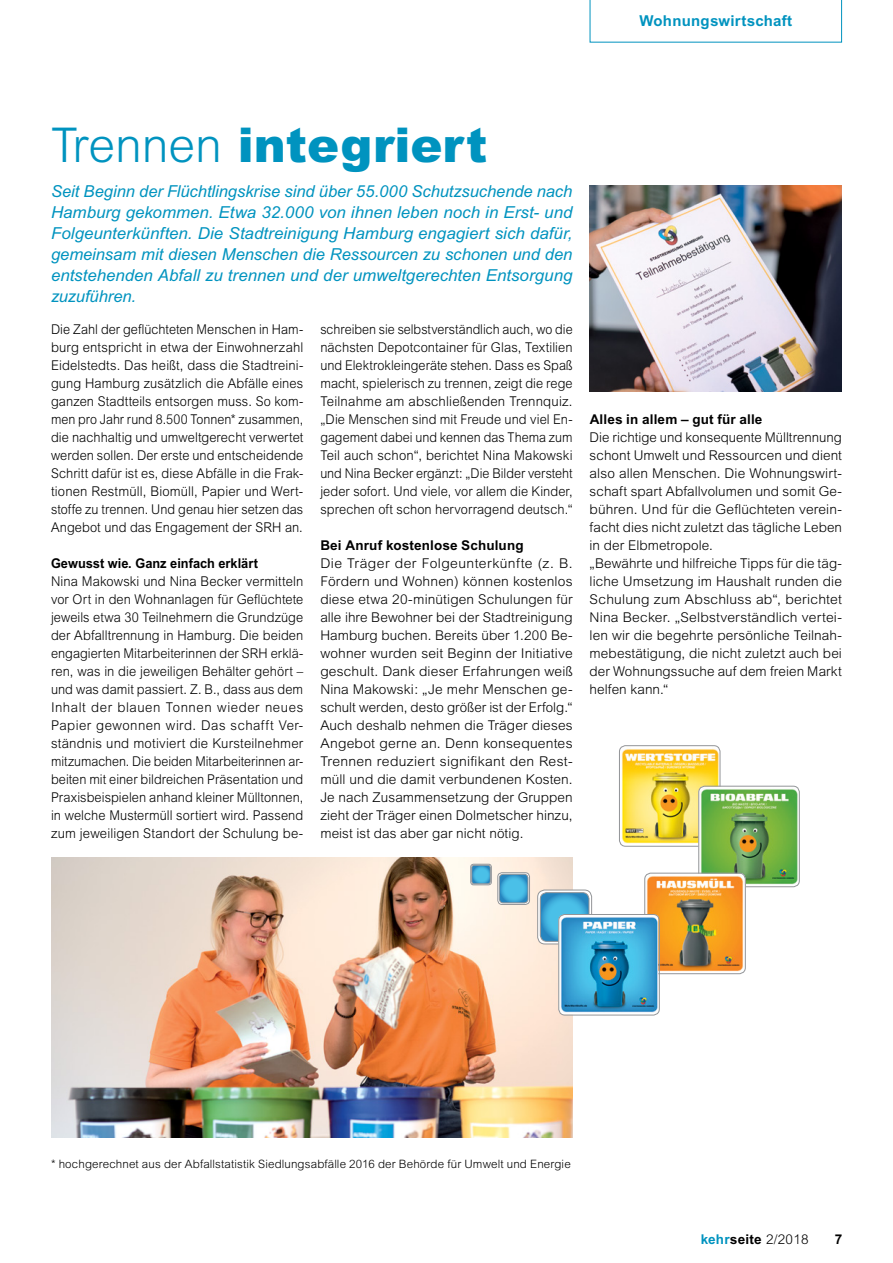
<style>
.page{position:relative;width:893px;height:1263px;background:#fff}
.page>*{position:absolute;margin:0;border:0;box-sizing:border-box;transform-origin:0 0}
.t1{font:900 48px "Arial";color:#0093bf}
.t2{font:italic 16.5px/21px "Arial";color:#0093bf;text-align:justify}
.t3{font:700 15px "Arial";letter-spacing:.02em;color:#0093bf}
.t4{font:300 13.5px/18px "Arial";letter-spacing:.005em;color:#000;text-align:justify}
.t5{font:300 13.5px/18px "Arial";letter-spacing:.005em;color:#000;text-align:justify;scale:.96 1}
.t6{font:300 13.5px/18px "Arial";letter-spacing:.005em;color:#000;text-align:justify;scale:.94 1}
.t7{font:300 13.5px/18px "Arial";letter-spacing:.005em;color:#000;text-align:justify;scale:.93 1}
.t8{font:700 13.5px "Arial";letter-spacing:.01em;color:#000}
.t9{font:700 13.5px "Arial";letter-spacing:.01em;color:#000;scale:.95 1}
.t10{font:300 11.55px "Arial";letter-spacing:.01em;color:#000}
.s1{font-weight:300}
.s2{font-weight:700;color:#0093bf}
.s3{font-weight:700}
</style>
<div class="page">
<img style="left:51px;top:858px;width:522px;height:279px">
<svg style="left:538px;top:890px;width:54px;height:54px"></svg>
<div style="left:537px;top:890px;width:55px;height:54px;border:1px solid #939598;border-radius:7px"></div>
<svg style="left:540px;top:893px;width:49px;height:48px"></svg>
<div style="left:540px;top:892px;width:49px;height:49px;border:1px solid #939598;border-radius:7px"></div>
<img style="left:590px;top:185px;width:252px;height:207px">
<img style="left:619px;top:746px;width:100px;height:100px">
<div style="left:619px;top:745px;width:101px;height:101px;border:1px solid #939598;border-radius:6px"></div>
<img style="left:698px;top:786px;width:100px;height:99px">
<div style="left:698px;top:786px;width:102px;height:101px;border:1px solid #939598;border-radius:6px"></div>
<img style="left:644px;top:873px;width:102px;height:99px">
<div style="left:644px;top:873px;width:102px;height:101px;border:1px solid #939598;border-radius:6px"></div>
<img style="left:558px;top:915px;width:100px;height:100px">
<div style="left:558px;top:914px;width:102px;height:101px;border:1px solid #939598;border-radius:6px"></div>
<div style="left:498px;top:872px;width:32px;height:33px;border:1px solid #939598;border-radius:4px"></div>
<svg style="left:499px;top:874px;width:29px;height:29px"></svg>
<div style="left:499px;top:874px;width:29px;height:29px;border:1px solid #939598;border-radius:4px"></div>
<div style="left:471px;top:864px;width:20px;height:21px;border:1px solid #939598;border-radius:3px"></div>
<svg style="left:472px;top:865px;width:18px;height:19px"></svg>
<div style="left:472px;top:865px;width:18px;height:19px;border:1px solid #939598;border-radius:2px"></div>
<svg style="left:590px;top:0;width:252px;height:43px"></svg>
<p class="t3" style="left:639px;top:11px;width:154px">Wohnungswirtschaft</p>
<h1 class="t1" style="left:51px;top:115px;width:438px"><span class="s1">Trennen</span> integriert</h1>
<p class="t2" style="left:51px;top:180px;width:523px">Seit Beginn der Flüchtlingskrise sind über 55.000 Schutzsuchende nach Hamburg gekommen. Etwa 32.000 von ihnen leben noch in Erst- und Folgeunterkünften. Die Stadtreinigung Hamburg engagiert sich dafür, gemeinsam mit diesen Menschen die Ressourcen zu schonen und den entstehenden Abfall zu trennen und der umweltgerechten Entsorgung zuzuführen.</p>
<p class="t7" style="left:320px;top:320px;width:273px">schreiben sie selbstverständlich auch, wo die nächsten Depotcontainer für Glas, Textilien und Elektrokleingeräte stehen. Dass es Spaß macht, spielerisch zu trennen, zeigt die rege Teilnahme am abschließenden Trennquiz. „Die Menschen sind mit Freude und viel En&shy;gagement dabei und kennen das Thema zum Teil auch schon“, berichtet Nina Makowski und Nina Becker ergänzt: „Die Bilder versteht jeder sofort. Und viele, vor allem die Kinder, sprechen oft schon hervorragend deutsch.“</p>
<p class="t8" style="left:320px;top:537px;width:205px">Bei Anruf kostenlose Schulung</p>
<p class="t4" style="left:320px;top:554px;width:254px">Die Träger der Folgeunterkünfte (z. B.<br>Fördern und Wohnen) können kostenlos diese etwa 20-minütigen Schulungen für alle ihre Bewohner bei der Stadtreinigung Hamburg buchen. Bereits über 1.200 Be&shy;wohner wurden seit Beginn der Initiative geschult. Dank dieser Erfahrungen weiß Nina Makowski: „Je mehr Menschen ge&shy;schult werden, desto größer ist der Erfolg.“ Auch deshalb nehmen die Träger dieses Angebot gerne an. Denn konsequentes Trennen reduziert signifikant den Rest&shy;müll und die damit verbundenen Kosten.<br>Je nach Zusammensetzung der Gruppen zieht der Träger einen Dolmetscher hinzu, meist ist das aber gar nicht nötig.</p>
<p class="t6" style="left:51px;top:320px;width:270px">Die Zahl der geflüchteten Menschen in Ham&shy;burg entspricht in etwa der Einwohnerzahl Eidelstedts. Das heißt, dass die Stadtreini&shy;gung Hamburg zusätzlich die Abfälle eines ganzen Stadtteils entsorgen muss. So kom&shy;men pro Jahr rund 8.500 Tonnen* zusammen, die nachhaltig und umweltgerecht verwertet werden sollen. Der erste und entscheidende Schritt dafür ist es, diese Abfälle in die Frak&shy;tionen Restmüll, Biomüll, Papier und Wert&shy;stoffe zu trennen. Und genau hier setzen das Angebot und das Engagement der SRH an.</p>
<p class="t9" style="left:51px;top:555px;width:219px">Gewusst wie. Ganz einfach erklärt</p>
<p class="t5" style="left:51px;top:572px;width:264px">Nina Makowski und Nina Becker vermitteln vor Ort in den Wohnanlagen für Geflüchtete jeweils etwa 30 Teilnehmern die Grundzüge der Abfalltrennung in Hamburg. Die beiden engagierten Mitarbeiterinnen der SRH erklä&shy;ren, was in die jeweiligen Behälter gehört – und was damit passiert. Z. B., dass aus dem Inhalt der blauen Tonnen wieder neues Papier gewonnen wird. Das schafft Ver&shy;ständnis und motiviert die Kursteilnehmer mitzumachen. Die beiden Mitarbeiterinnen ar&shy;beiten mit einer bildreichen Präsentation und Praxisbeispielen anhand kleiner Mülltonnen, in welche Mustermüll sortiert wird. Passend zum jeweiligen Standort der Schulung be-</p>
<p class="t8" style="left:590px;top:411px;width:174px">Alles in allem – gut für alle</p>
<p class="t4" style="left:590px;top:428px;width:254px;text-align:left">Die richtige und konsequente Mülltrennung schont Umwelt und Ressourcen und dient also allen Menschen. Die Wohnungswirt&shy;schaft spart Abfallvolumen und somit Ge&shy;bühren. Und für die Geflüchteten verein&shy;facht dies nicht zuletzt das tägliche Leben in der Elbmetropole.<br>„Bewährte und hilfreiche Tipps für die täg&shy;liche Umsetzung im Haushalt runden die Schulung zum Abschluss ab“, berichtet Nina Becker. „Selbstverständlich vertei&shy;len wir die begehrte persönliche Teilnah&shy;mebestätigung, die nicht zuletzt auch bei der Wohnungssuche auf dem freien Markt helfen kann.“</p>
<p class="t10" style="left:51px;top:1157px;width:521px">* hochgerechnet aus der Abfallstatistik Siedlungsabfälle 2016 der Behörde für Umwelt und Energie</p>
<p class="t4" style="left:701px;top:1230px;width:109px"><span class="s2">kehr</span><span class="s3">seite</span> 2/2018</p>
<p class="t8" style="left:835px;top:1231px;width:9px">7</p>
</div>
